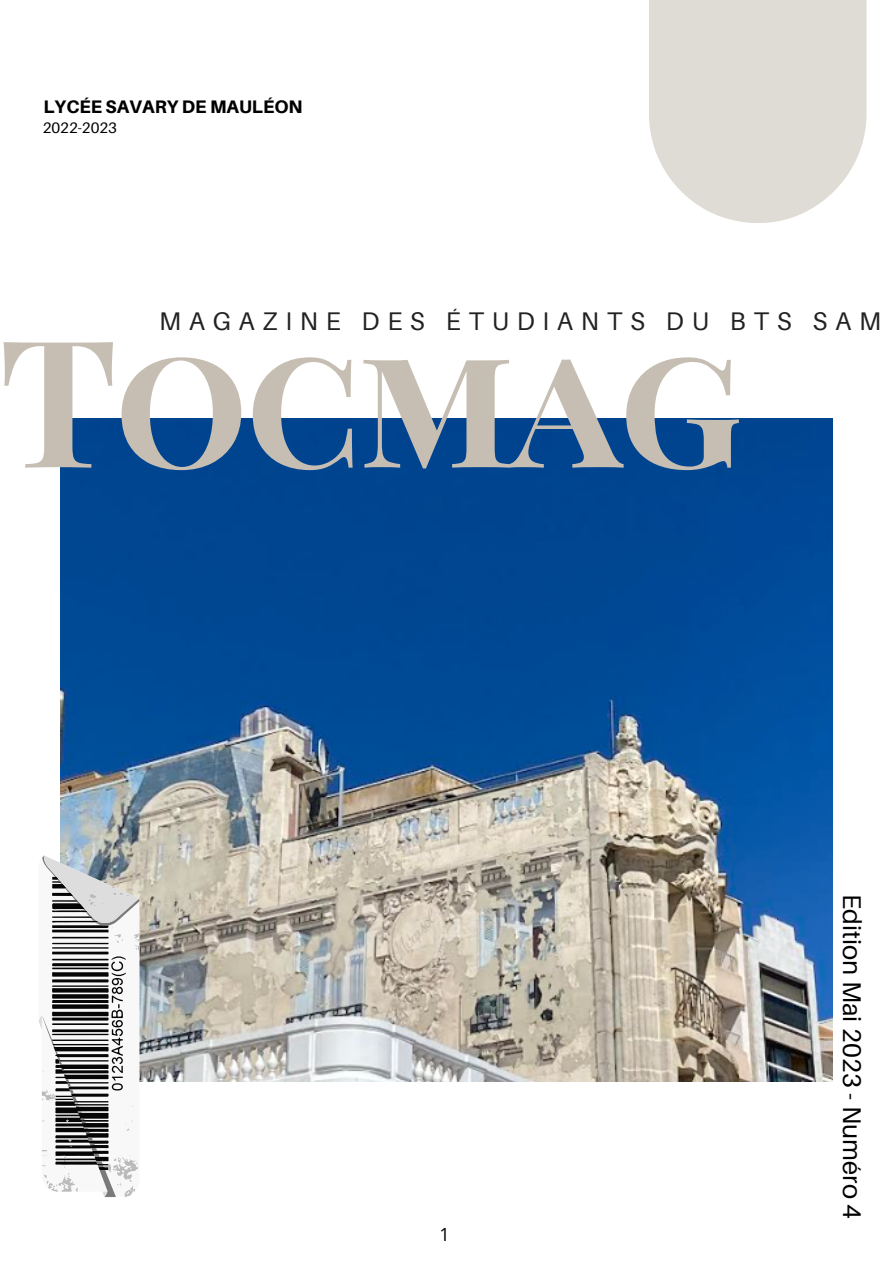
<style>
.page{position:relative;width:893px;height:1264px;background:#fff}
.page>*{position:absolute;margin:0;border:0;box-sizing:border-box;transform-origin:0 0}
.t1{font:700 177.3px "Playfair Display SC";letter-spacing:-.02em;color:#c6beb3}
.t2{font:25.65px "Aileron";color:#000}
.t3{font:25.5px "Aileron";letter-spacing:.3em;color:#222}
.t4{font:800 18.15px "Aileron";color:#000}
.t5{font:18.15px "Open Sans";color:#000}
.t6{font:15.15px "Aileron";color:#000}
</style>
<div class="page">
<img style="left:60px;top:418px;width:772px;height:663px">
<svg style="left:649px;top:0;width:217px;height:223px;background:#e2dfd9"></svg>
<svg style="left:39px;top:855px;width:101px;height:342px"></svg>
<p class="t4" style="left:43px;top:95px;width:260px">LYCÉE SAVARY DE MAULÉON</p>
<p class="t6" style="left:43px;top:118px;width:76px">2022-2023</p>
<p class="t3" style="left:159px;top:305px;width:723px">MAGAZINE DES ÉTUDIANTS DU BTS SAM</p>
<p class="t1" style="left:-1px;top:276px;width:745px">Tocmag</p>
<p class="t5" style="left:439px;top:1221px;width:12px">1</p>
<p class="t2" style="left:868px;top:893px;width:326px;rotate:90deg">Edition Mai 2023 - Numéro 4</p>
</div>
